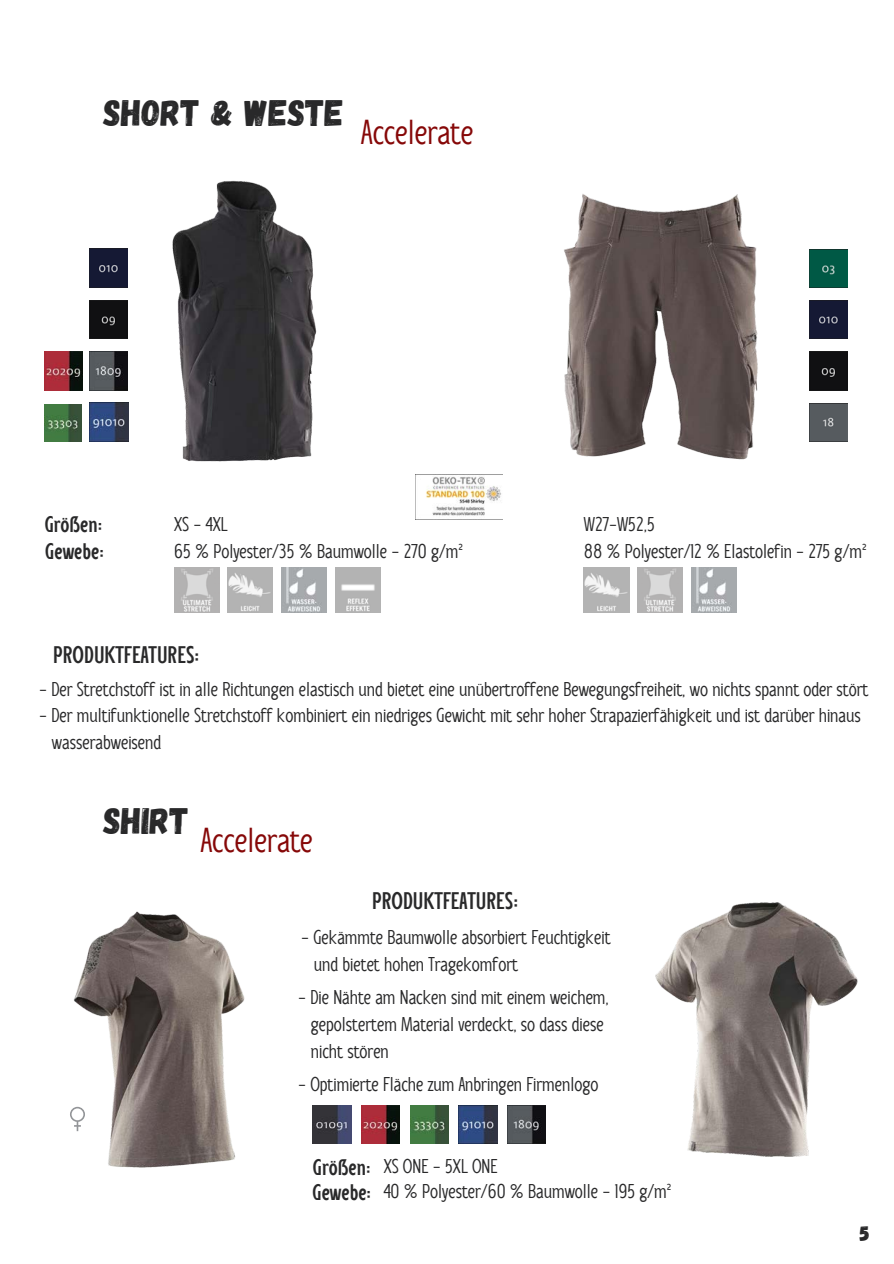
<style>
.page{position:relative;width:894px;height:1264px;background:#fff}
.page>*{position:absolute;margin:0;border:0;box-sizing:border-box;transform-origin:0 0}
.t1{font:36.75px "Gagalin";color:#29292a}
.t2{font:34.65px "Anicon Sans";color:#860808}
.t3{font:700 24px "Anicon Sans";color:#29292a}
.t4{font:700 22.5px "Anicon Sans";color:#29292a}
.t5{font:21px "Gagalin";color:#29292a}
.t6{font:19.95px "Anicon Sans";color:#29292a}
</style>
<div class="page">
<img style="left:583px;top:567px;width:45px;height:45px">
<img style="left:415px;top:475px;width:87px;height:45px">
<img style="left:809px;top:249px;width:38px;height:39px">
<img style="left:809px;top:352px;width:38px;height:38px">
<img style="left:809px;top:403px;width:38px;height:38px">
<img style="left:809px;top:300px;width:38px;height:39px">
<img style="left:109px;top:180px;width:208px;height:282px">
<img style="left:564px;top:194px;width:194px;height:266px">
<img style="left:89px;top:249px;width:39px;height:38px">
<div style="left:89px;top:300px;width:39px;height:39px;background:#101012"></div>
<img style="left:89px;top:352px;width:39px;height:38px">
<img style="left:90px;top:403px;width:38px;height:38px">
<img style="left:45px;top:404px;width:37px;height:38px">
<img style="left:45px;top:352px;width:38px;height:38px">
<img style="left:637px;top:567px;width:45px;height:45px">
<img style="left:691px;top:567px;width:45px;height:45px">
<img style="left:174px;top:567px;width:45px;height:45px">
<img style="left:227px;top:567px;width:45px;height:45px">
<img style="left:281px;top:567px;width:45px;height:45px">
<img style="left:335px;top:567px;width:45px;height:45px">
<img style="left:74px;top:911px;width:171px;height:257px">
<img style="left:655px;top:902px;width:203px;height:255px">
<img style="left:361px;top:1105px;width:38px;height:38px">
<img style="left:410px;top:1105px;width:38px;height:38px">
<img style="left:458px;top:1105px;width:39px;height:38px">
<img style="left:507px;top:1105px;width:38px;height:38px">
<img style="left:313px;top:1105px;width:38px;height:38px">
<svg style="left:70px;top:1106px;width:15px;height:25px"></svg>
<p class="t1" style="left:103px;top:89px;width:242px">SHORT &amp; WESTE</p>
<p class="t2" style="left:361px;top:113px;width:114px">Accelerate</p>
<p class="t4" style="left:45px;top:512px;width:59px">Größen:</p>
<p class="t4" style="left:45px;top:539px;width:60px">Gewebe:</p>
<p class="t6" style="left:174px;top:540px;width:290px">65 % Polyester/35 % Baumwolle - 270 g/m²</p>
<p class="t6" style="left:174px;top:513px;width:55px">XS - 4XL</p>
<p class="t6" style="left:583px;top:513px;width:72px">W27-W52,5</p>
<p class="t6" style="left:583px;top:540px;width:284px">88 % Polyester/12 % Elastolefin - 275 g/m²</p>
<p class="t3" style="left:53px;top:641px;width:147px">PRODUKTFEATURES:</p>
<p class="t6" style="left:39px;top:678px;width:830px">- Der Stretchstoff ist in alle Richtungen elastisch und bietet eine unübertroffene Bewegungsfreiheit, wo nichts spannt oder stört</p>
<p class="t6" style="left:39px;top:703px;width:822px">- Der multifunktionelle Stretchstoff kombiniert ein niedriges Gewicht mit sehr hoher Strapazierfähigkeit und ist darüber hinaus</p>
<p class="t6" style="left:52px;top:730px;width:111px">wasserabweisend</p>
<p class="t1" style="left:103px;top:797px;width:87px">SHIRT</p>
<p class="t2" style="left:201px;top:821px;width:114px">Accelerate</p>
<p class="t3" style="left:372px;top:887px;width:147px">PRODUKTFEATURES:</p>
<p class="t6" style="left:301px;top:926px;width:311px">- Gekämmte Baumwolle absorbiert Feuchtigkeit</p>
<p class="t6" style="left:314px;top:953px;width:205px">und bietet hohen Tragekomfort</p>
<p class="t6" style="left:298px;top:986px;width:312px">- Die Nähte am Nacken sind mit einem weichem,</p>
<p class="t6" style="left:311px;top:1013px;width:294px">gepolstertem Material verdeckt, so dass diese</p>
<p class="t6" style="left:311px;top:1040px;width:79px">nicht stören</p>
<p class="t6" style="left:298px;top:1072px;width:302px">- Optimierte Fläche zum Anbringen Firmenlogo</p>
<p class="t4" style="left:313px;top:1154px;width:59px">Größen:</p>
<p class="t6" style="left:383px;top:1155px;width:115px">XS ONE - 5XL ONE</p>
<p class="t4" style="left:312px;top:1179px;width:60px">Gewebe:</p>
<p class="t6" style="left:383px;top:1180px;width:289px">40 % Polyester/60 % Baumwolle - 195 g/m²</p>
<p class="t5" style="left:859px;top:1219px;width:12px">5</p>
</div>
